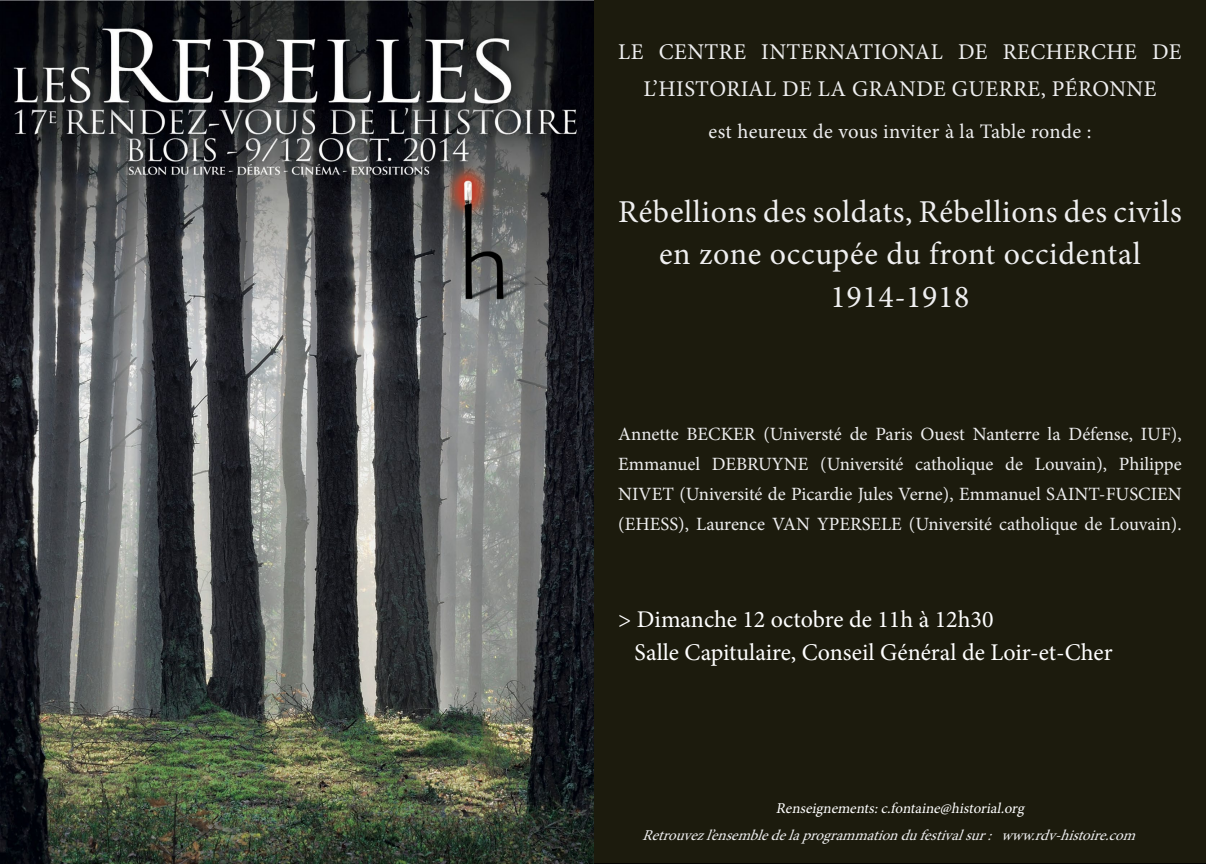
<style>
.page{position:relative;width:1206px;height:864px;background:#fff}
.page>*{position:absolute;margin:0;border:0;box-sizing:border-box;transform-origin:0 0}
.t1{font:31.8px/42px "Minion Pro";letter-spacing:.02em;color:#efeff0;text-align:center}
.t2{font:24px/33px "Minion Pro";color:#fff}
.t3{font:22.5px/37.5px "Minion Pro";letter-spacing:.02em;color:#efeff0;text-align:center}
.t4{font:20.7px "Minion Pro";letter-spacing:.015em;color:#efeff0}
.t5{font:18.75px/30px "Minion Pro";color:#efeff0;text-align:justify}
.t6{font:italic 15px "Minion Pro";color:#efeff0}
.t7{font:italic 15px "Minion Pro";color:#fff}
</style>
<div class="page">
<div style="left:594px;top:0;width:612px;height:864px;background:#1c1b0d"></div>
<img style="left:0;top:0;width:594px;height:864px">
<p class="t3" style="left:618px;top:33px;width:565px">LE CENTRE INTERNATIONAL DE RECHERCHE DE<br>L’HISTORIAL DE LA GRANDE GUERRE, PÉRONNE</p>
<p class="t4" style="left:709px;top:118px;width:384px">est heureux de vous inviter à la Table ronde :</p>
<h1 class="t1" style="left:618px;top:191px;width:565px">Rébellions des soldats, Rébellions des civils en zone occupée du front occidental<br>1914-1918</h1>
<p class="t5" style="left:618px;top:419px;width:565px">Annette BECKER (Universté de Paris Ouest Nanterre la Défense, IUF), Emmanuel DEBRUYNE (Université catholique de Louvain), Philippe NIVET (Université de Picardie Jules Verne), Emmanuel SAINT-FUSCIEN (EHESS), Laurence VAN YPERSELE (Université catholique de Louvain).</p>
<p class="t2" style="left:635px;top:603px;width:480px;text-indent:-16px">&gt; Dimanche 12 octobre de 11h à 12h30<br>Salle Capitulaire, Conseil Général de Loir-et-Cher</p>
<p class="t7" style="left:776px;top:799px;width:253px">Renseignements:c.fontaine@historial.org</p>
<p class="t6" style="left:642px;top:826px;width:501px">Retrouvezl’ensembledelaprogrammationdufestivalsur: www.rdv-histoire.com</p>
</div>
